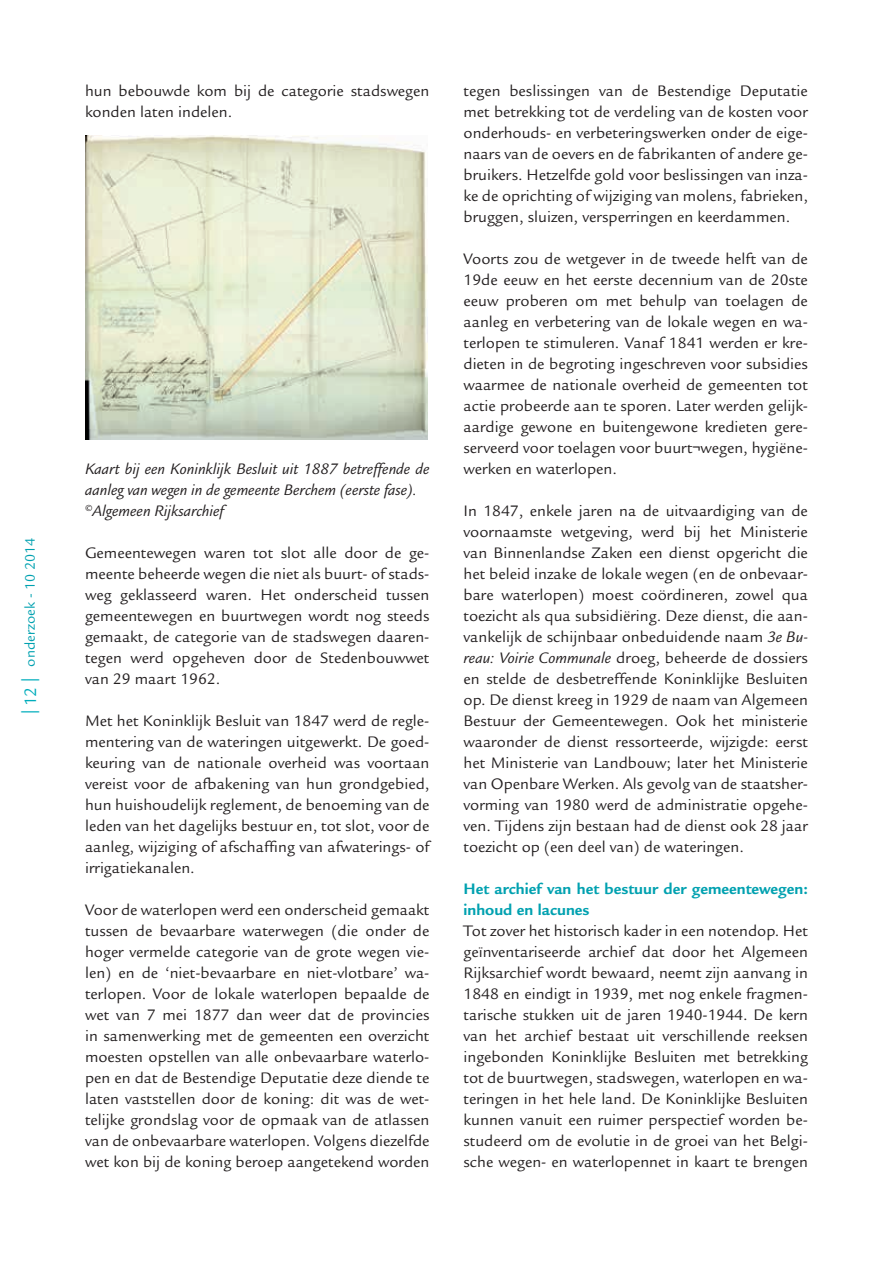
<style>
.page{position:relative;width:893px;height:1263px;background:#fff}
.page>*{position:absolute;margin:0;border:0;box-sizing:border-box;transform-origin:0 0}
.t1{font:16.5px/21px "Legacy Sans Std";color:#231f20;text-align:justify}
.t2{font:italic 16.5px/21px "Legacy Sans Std";color:#231f20}
.t3{font:700 16.5px/21px "Legacy Sans Std";color:#00a1b0}
.t4{font:15px "Legacy Sans Std";color:#00a1b0}
.s1{font-family:"Myriad Pro";font-size:18px;color:#00adbc}
.s2{font-size:18px;color:#00adbc}
.s3{font-style:italic}
</style>
<div class="page">
<img style="left:85px;top:136px;width:343px;height:303px">
<p class="t4" style="left:22px;top:714px;width:178px;rotate:-90deg"><span class="s1">|</span> <span class="s2">12</span> <span class="s1">|</span> onderzoek - 10 2014</p>
<p class="t1" style="left:85px;top:80px;width:346px">hun bebouwde kom bij de categorie stadswegen konden laten indelen.</p>
<p class="t2" style="left:85px;top:459px;width:346px">Kaart bij een Koninklijk Besluit uit 1887 betreffende de aanleg van wegen in de gemeente Berchem (eerste fase). <sup>©</sup>Algemeen Rijksarchief</p>
<p class="t1" style="left:85px;top:542px;width:346px">Gemeentewegen waren tot slot alle door de ge&shy;meente beheerde wegen die niet als buurt- of stads&shy;weg geklasseerd waren. Het onderscheid tussen gemeentewegen en buurtwegen wordt nog steeds gemaakt, de categorie van de stadswegen daaren&shy;tegen werd opgeheven door de Stedenbouwwet van 29 maart 1962.</p>
<p class="t1" style="left:85px;top:710px;width:346px">Met het Koninklijk Besluit van 1847 werd de regle&shy;mentering van de wateringen uitgewerkt. De goed&shy;keuring van de nationale overheid was voortaan vereist voor de afbakening van hun grondgebied, hun huishoudelijk reglement, de benoeming van de leden van het dagelijks bestuur en, tot slot, voor de aanleg, wijziging of afschaffing van afwaterings- of irrigatiekanalen.</p>
<p class="t1" style="left:85px;top:900px;width:346px">Voor de waterlopen werd een onderscheid gemaakt tussen de bevaarbare waterwegen (die onder de hoger vermelde categorie van de grote wegen vie&shy;len) en de ‘niet-bevaarbare en niet-vlotbare’ wa&shy;terlopen. Voor de lokale waterlopen bepaalde de wet van 7 mei 1877 dan weer dat de provincies in samenwerking met de gemeenten een overzicht moesten opstellen van alle onbevaarbare waterlo&shy;pen en dat de Bestendige Deputatie deze diende te laten vaststellen door de koning: dit was de wet&shy;telijke grondslag voor de opmaak van de atlassen van de onbevaarbare waterlopen. Volgens diezelfde wet kon bij de koning beroep aangetekend worden</p>
<p class="t1" style="left:463px;top:81px;width:346px">tegen beslissingen van de Bestendige Deputatie met betrekking tot de verdeling van de kosten voor onderhouds- en verbeteringswerken onder de eige&shy;naars van de oevers en de fabrikanten of andere ge&shy;bruikers. Hetzelfde gold voor beslissingen van inza&shy;ke de oprichting of wijziging van molens, fabrieken, bruggen, sluizen, versperringen en keerdammen.</p>
<p class="t1" style="left:463px;top:249px;width:346px">Voorts zou de wetgever in de tweede helft van de 19de eeuw en het eerste decennium van de 20ste eeuw proberen om met behulp van toelagen de aanleg en verbetering van de lokale wegen en wa&shy;terlopen te stimuleren. Vanaf 1841 werden er kre&shy;dieten in de begroting ingeschreven voor subsidies waarmee de nationale overheid de gemeenten tot actie probeerde aan te sporen. Later werden gelijk&shy;aardige gewone en buitengewone kredieten gere&shy;serveerd voor toelagen voor buurt¬wegen, hygiëne&shy;werken en waterlopen.</p>
<p class="t1" style="left:463px;top:501px;width:346px">In 1847, enkele jaren na de uitvaardiging van de voornaamste wetgeving, werd bij het Ministerie van Binnenlandse Zaken een dienst opgericht die het beleid inzake de lokale wegen (en de onbevaar&shy;bare waterlopen) moest coördineren, zowel qua toezicht als qua subsidiëring. Deze dienst, die aan&shy;vankelijk de schijnbaar onbeduidende naam <span class="s3">3e Bu&shy;reau: Voirie Communale</span> droeg, beheerde de dossiers en stelde de desbetreffende Koninklijke Besluiten op. De dienst kreeg in 1929 de naam van Algemeen Bestuur der Gemeentewegen. Ook het ministerie waaronder de dienst ressorteerde, wijzigde: eerst het Ministerie van Landbouw; later het Ministerie van Openbare Werken. Als gevolg van de staatsher&shy;vorming van 1980 werd de administratie opgehe&shy;ven. Tijdens zijn bestaan had de dienst ook 28 jaar toezicht op (een deel van) de wateringen.</p>
<p class="t3" style="left:463px;top:879px;width:346px">Het archief van het bestuur der gemeentewegen: inhoud en lacunes</p>
<p class="t1" style="left:463px;top:921px;width:346px">Tot zover het historisch kader in een notendop. Het geïnventariseerde archief dat door het Algemeen Rijksarchief wordt bewaard, neemt zijn aanvang in 1848 en eindigt in 1939, met nog enkele fragmen&shy;tarische stukken uit de jaren 1940-1944. De kern van het archief bestaat uit verschillende reeksen ingebonden Koninklijke Besluiten met betrekking tot de buurtwegen, stadswegen, waterlopen en wa&shy;teringen in het hele land. De Koninklijke Besluiten kunnen vanuit een ruimer perspectief worden be&shy;studeerd om de evolutie in de groei van het Belgi&shy;sche wegen- en waterlopennet in kaart te brengen</p>
</div>
